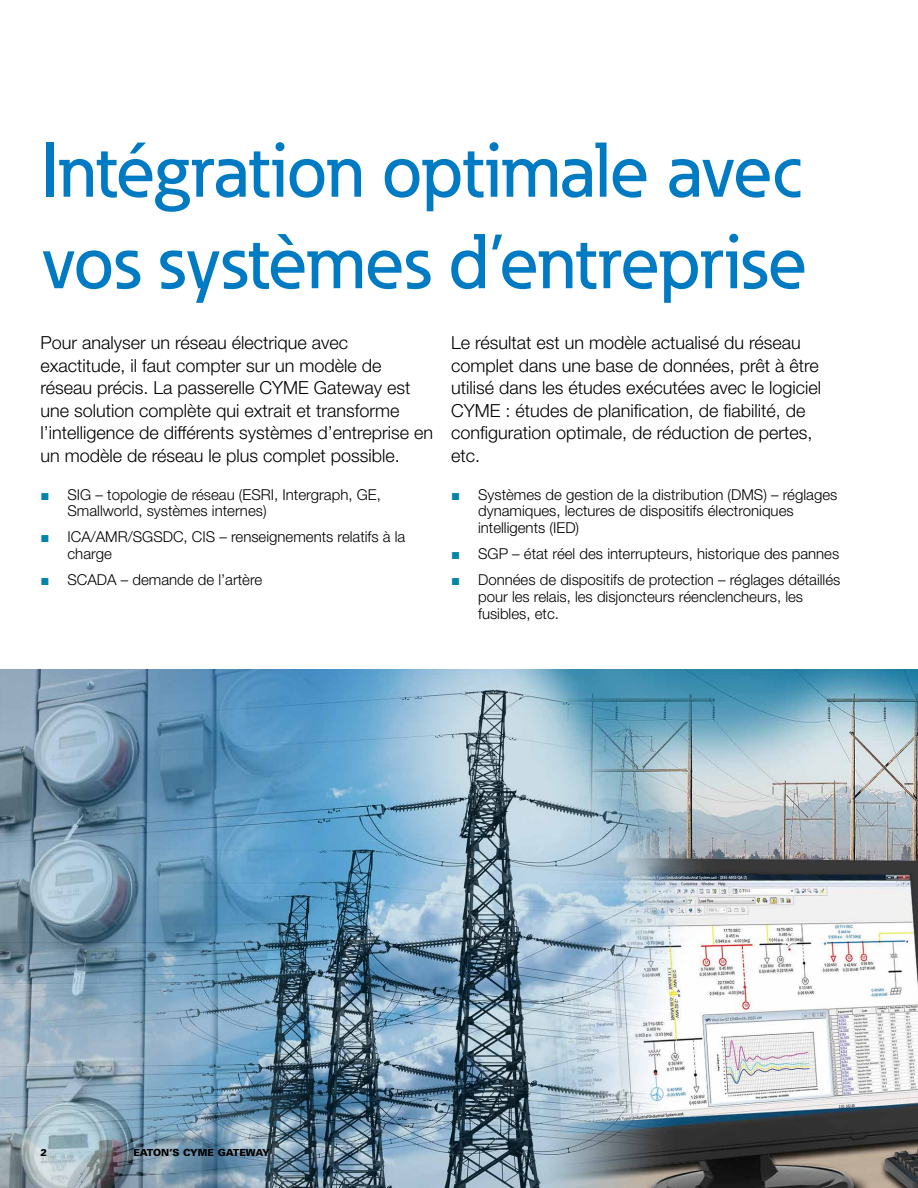
<style>
.page{position:relative;width:918px;height:1188px;background:#fff}
.page>*{position:absolute;margin:0;border:0;box-sizing:border-box;transform-origin:0 0}
.t1{font:500 76.5px/91.5px "Eaton";letter-spacing:-.01em;color:#007ac2}
.t2{font:300 18px/22.5px "Helvetica Neue LT Pro";color:#000}
.t3{font:300 15px/16.8px "Helvetica Neue LT Pro";color:#000}
.t4{font:900 9.75px "Univers LT Std";color:#000}
.s1{font-family:"Arial";font-weight:400;color:#0084a9}
</style>
<div class="page">
<img style="left:0;top:670px;width:918px;height:518px">
<h1 class="t1" style="left:40px;top:124px;width:768px">Intégration optimale avec vos systèmes d’entreprise</h1>
<p class="t2" style="left:40px;top:331px;width:394px">Pour analyser un réseau électrique avec exactitude, il faut compter sur un modèle de réseau précis. La passerelle CYME Gateway est une solution complète qui extrait et transforme l’intelligence de différents systèmes d’entreprise en un modèle de réseau le plus complet possible.</p>
<p class="t2" style="left:451px;top:331px;width:372px">Le résultat est un modèle actualisé du réseau complet dans une base de données, prêt à être utilisé dans les études exécutées avec le logiciel CYME : études de planification, de fiabilité, de configuration optimale, de réduction de pertes, etc.</p>
<p class="t3" style="left:68px;top:485px;width:315px;text-indent:-27px"><span class="s1">■</span> SIG – topologie de réseau (ESRI, Intergraph, GE,<br>Smallworld, systèmes internes)</p>
<p class="t3" style="left:68px;top:528px;width:339px;text-indent:-27px"><span class="s1">■</span> ICA/AMR/SGSDC, CIS – renseignements relatifs à la charge</p>
<p class="t3" style="left:40px;top:571px;width:223px"><span class="s1">■</span> SCADA – demande de l’artère</p>
<p class="t3" style="left:478px;top:485px;width:361px;text-indent:-27px"><span class="s1">■</span> Systèmes de gestion de la distribution (DMS) – réglages dynamiques, lectures de dispositifs électroniques intelligents (IED)</p>
<p class="t3" style="left:451px;top:545px;width:390px"><span class="s1">■</span> SGP – état réel des interrupteurs, historique des pannes</p>
<p class="t3" style="left:478px;top:571px;width:364px;text-indent:-27px"><span class="s1">■</span> Données de dispositifs de protection – réglages détaillés pour les relais, les disjoncteurs réenclencheurs, les fusibles, etc.</p>
<p class="t4" style="left:40px;top:1146px;width:8px">2</p>
<p class="t4" style="left:133px;top:1146px;width:138px">EATON’S CYME GATEWAY</p>
</div>
